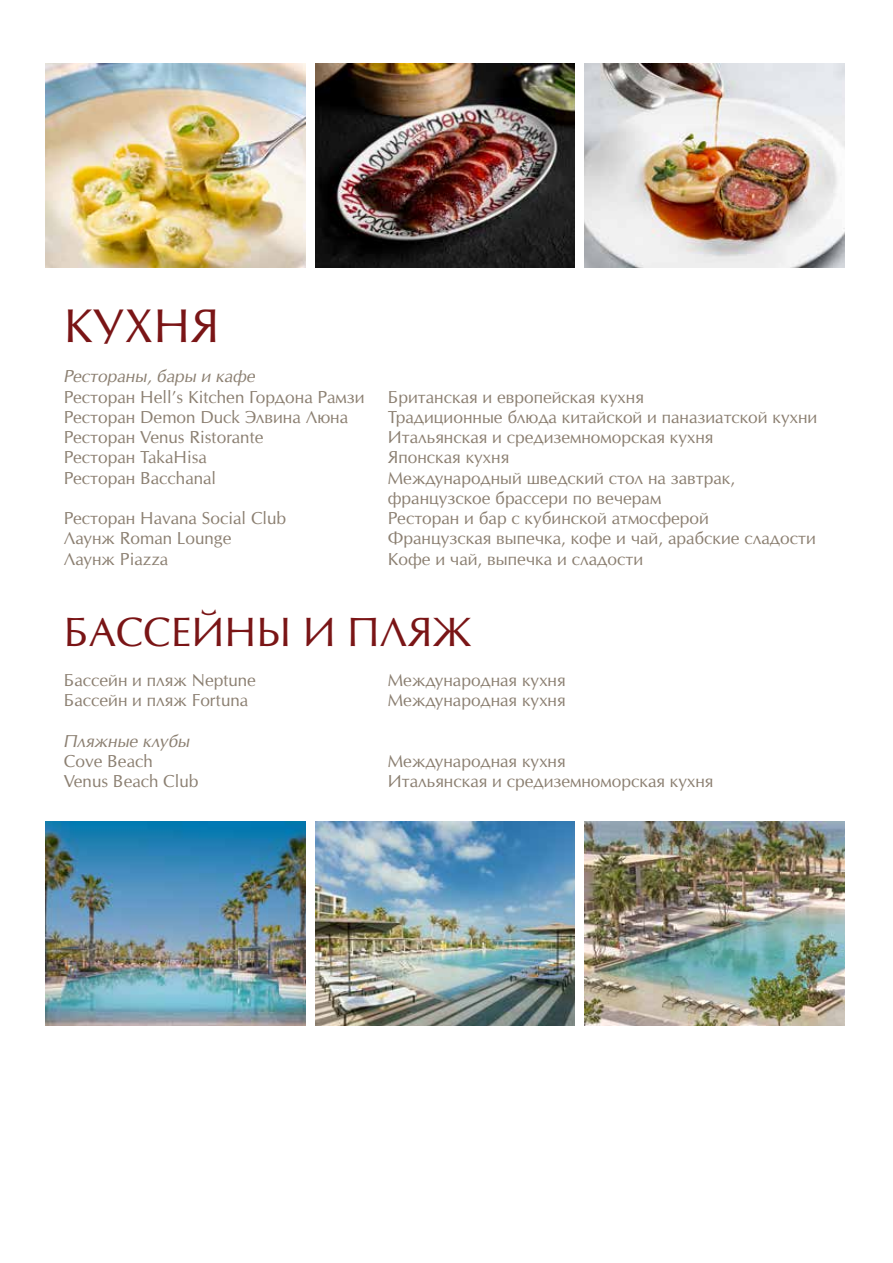
<style>
.page{position:relative;width:893px;height:1263px;background:#fff}
.page>*{position:absolute;margin:0;border:0;box-sizing:border-box;transform-origin:0 0}
.t1{font:45px "Opium New";color:#7a1516}
.t2{font:39px "Opium New";color:#7a1516}
.t3{font:16.5px/20.2px "Opium New";color:#8b7f71}
.t4{font:italic 16.5px "Opium New";color:#8b7f71}
</style>
<div class="page">
<img style="left:46px;top:64px;width:259px;height:204px">
<img style="left:46px;top:822px;width:259px;height:204px">
<img style="left:315px;top:64px;width:260px;height:204px">
<img style="left:315px;top:822px;width:260px;height:204px">
<img style="left:585px;top:64px;width:259px;height:204px">
<img style="left:585px;top:822px;width:259px;height:204px">
<h1 class="t1" style="left:64px;top:298px;width:157px">КУХНЯ</h1>
<p class="t4" style="left:64px;top:366px;width:193px">Рестораны, бары и кафе</p>
<p class="t3" style="left:64px;top:386px;width:302px">Ресторан Hell’s Kitchen Гордона Рамзи</p>
<p class="t3" style="left:388px;top:386px;width:258px">Британская и европейская кухня</p>
<p class="t3" style="left:64px;top:407px;width:286px">Ресторан Demon Duck Элвина Люна</p>
<p class="t3" style="left:388px;top:407px;width:431px">Традиционные блюда китайской и паназиатской кухни</p>
<p class="t3" style="left:64px;top:427px;width:201px">Ресторан Venus Ristorante</p>
<p class="t3" style="left:388px;top:427px;width:327px">Итальянская и средиземноморская кухня</p>
<p class="t3" style="left:64px;top:447px;width:145px">Ресторан TakaHisa</p>
<p class="t3" style="left:388px;top:447px;width:123px">Японская кухня</p>
<p class="t3" style="left:64px;top:467px;width:154px">Ресторан Bacchanal</p>
<p class="t3" style="left:388px;top:467px;width:349px">Международный шведский стол на завтрак, французское брассери по вечерам</p>
<p class="t3" style="left:64px;top:508px;width:224px">Ресторан Havana Social Club</p>
<p class="t3" style="left:388px;top:508px;width:323px">Ресторан и бар с кубинской атмосферой</p>
<p class="t3" style="left:64px;top:528px;width:169px">Лаунж Roman Lounge</p>
<p class="t3" style="left:388px;top:528px;width:430px">Французская выпечка, кофе и чай, арабские сладости</p>
<p class="t3" style="left:64px;top:548px;width:106px">Лаунж Piazza</p>
<p class="t3" style="left:388px;top:548px;width:257px">Кофе и чай, выпечка и сладости</p>
<h2 class="t2" style="left:64px;top:607px;width:409px">БАССЕЙНЫ И ПЛЯЖ</h2>
<p class="t3" style="left:64px;top:670px;width:194px">Бассейн и пляж Neptune</p>
<p class="t3" style="left:388px;top:670px;width:179px">Международная кухня</p>
<p class="t3" style="left:64px;top:690px;width:186px">Бассейн и пляж Fortuna</p>
<p class="t3" style="left:388px;top:690px;width:179px">Международная кухня</p>
<p class="t4" style="left:64px;top:731px;width:128px">Пляжные клубы</p>
<p class="t3" style="left:64px;top:751px;width:90px">Cove Beach</p>
<p class="t3" style="left:388px;top:751px;width:179px">Международная кухня</p>
<p class="t3" style="left:64px;top:771px;width:136px">Venus Beach Club</p>
<p class="t3" style="left:388px;top:771px;width:327px">Итальянская и средиземноморская кухня</p>
</div>
